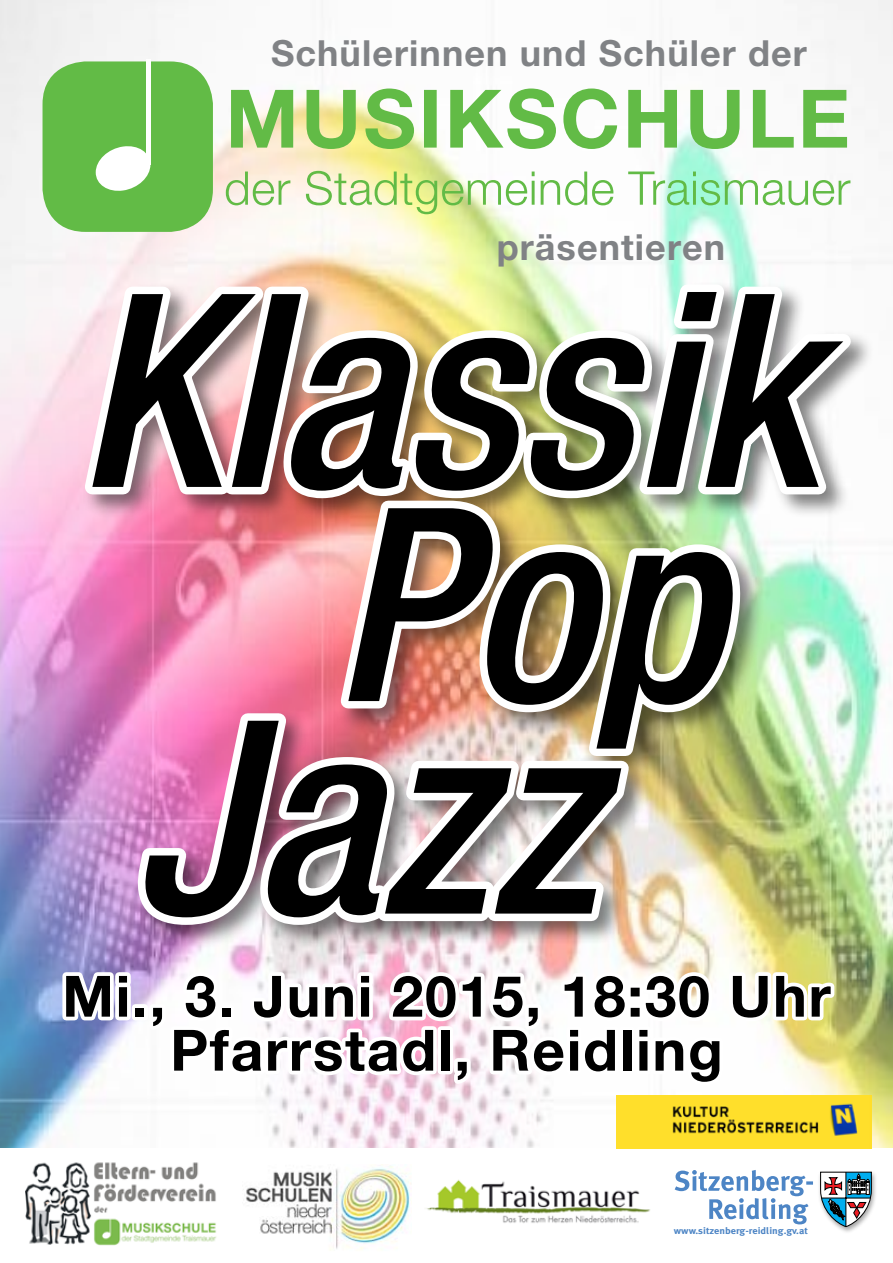
<style>
.page{position:relative;width:893px;height:1263px;background:#fff}
.page>*{position:absolute;margin:0;border:0;box-sizing:border-box;transform-origin:0 0}
.t1{font:italic 500 condensed 270px/213.3px "Helvetica Neue LT Pro";color:#000;text-align:center}
.t2{font:700 57px/54px "Helvetica Neue LT Pro";letter-spacing:.03em;color:#000;text-align:center}
.t3{font:700 36px "Helvetica Neue LT Pro";letter-spacing:.03em;color:#808285}
.t4{font:700 9.45px "Meta Plus";color:#4d85c5;scale:1.1 1}
</style>
<div class="page">
<img style="left:0;top:0;width:893px;height:1148px">
<div style="left:82px;top:281px;width:793px;height:242px;background:#000;opacity:.5"></div>
<img style="left:75px;top:277px;width:804px;height:229px">
<div style="left:338px;top:497px;width:427px;height:283px;background:#000;opacity:.5"></div>
<img style="left:331px;top:493px;width:412px;height:273px">
<div style="left:135px;top:709px;width:518px;height:240px;background:#000;opacity:.5"></div>
<img style="left:135px;top:706px;width:505px;height:226px">
<svg style="left:66px;top:1035px;width:765px;height:54px"></svg>
<svg style="left:59px;top:968px;width:779px;height:67px"></svg>
<img style="left:617px;top:1095px;width:255px;height:53px">
<svg style="left:231px;top:89px;width:616px;height:60px"></svg>
<svg style="left:226px;top:171px;width:624px;height:43px"></svg>
<div style="left:43px;top:61px;width:170px;height:171px;background:#62bb46;border-radius:43px"></div>
<svg style="left:96px;top:146px;width:54px;height:45px"></svg>
<hr style="left:146px;top:60px;width:4px;height:105px;background:#fff">
<svg style="left:675px;top:1170px;width:138px;height:54px"></svg>
<div style="left:817px;top:1170px;width:60px;height:64px;background:#000;opacity:.35"></div>
<svg style="left:820px;top:1171px;width:52px;height:56px"></svg>
<img style="left:26px;top:1162px;width:190px;height:84px">
<img style="left:426px;top:1179px;width:224px;height:44px">
<img style="left:246px;top:1164px;width:165px;height:86px">
<p class="t3" style="left:271px;top:31px;width:537px">Schülerinnen und Schüler der</p>
<p class="t3" style="left:497px;top:224px;width:230px">präsentieren</p>
<h1 class="t1" style="left:76px;top:288px;width:742px">Klassik<br>Pop<br>Jazz</h1>
<p class="t2" style="left:62px;top:968px;width:770px">Mi., 3. Juni 2015, 18:30 Uhr<br>Pfarrstadl, Reidling</p>
<p class="t4" style="left:674px;top:1225px;width:123px">www.sitzenberg-reidling.gv.at</p>
</div>
